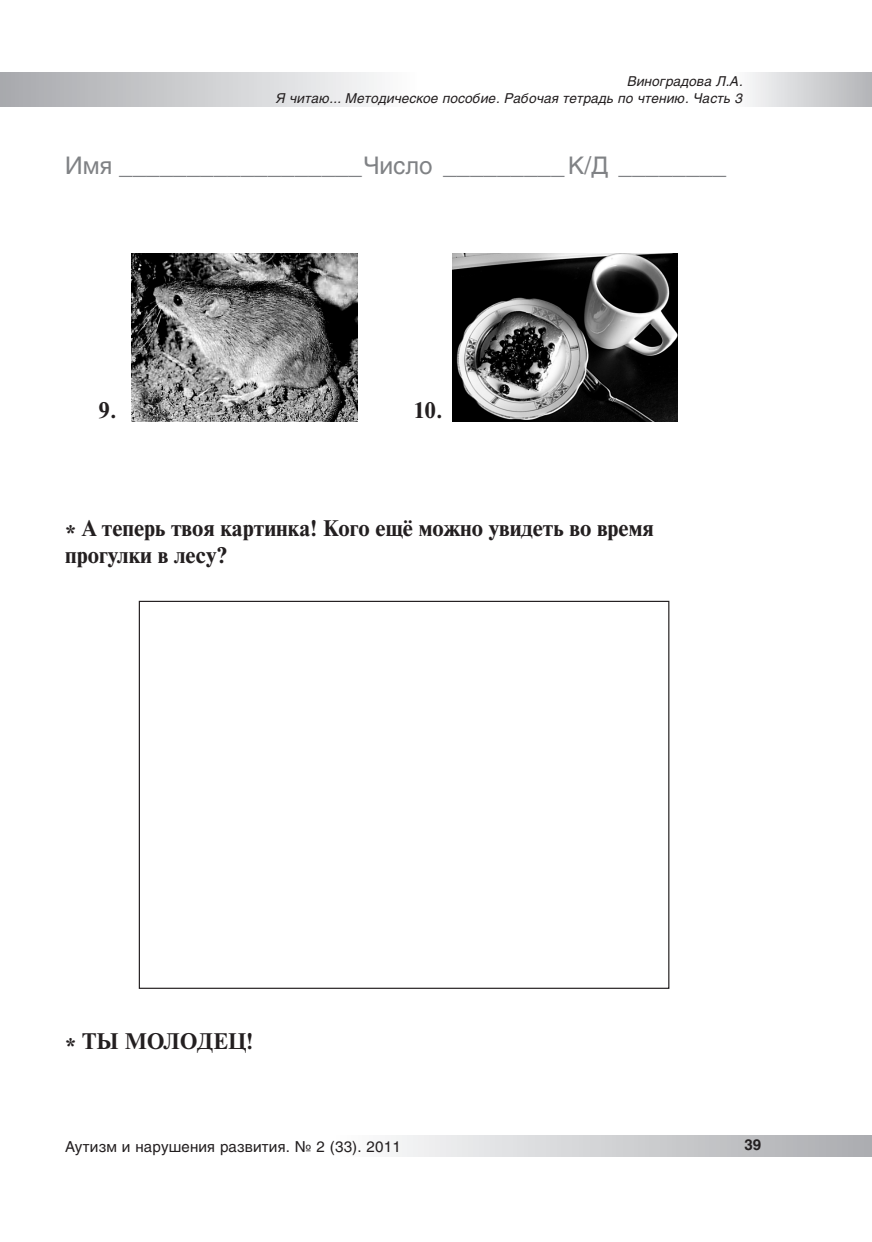
<style>
.page{position:relative;width:872px;height:1242px;background:#fff}
.page>*{position:absolute;margin:0;border:0;box-sizing:border-box;transform-origin:0 0}
.t1{font:24px "Helios";color:#808285}
.t2{font:700 22.5px/27px "Newton C";color:#231f20}
.t3{font:15px "Helios";letter-spacing:.01em;color:#231f20}
.t4{font:700 15px "Helios";color:#231f20}
.t5{font:italic 13.5px/16.2px "Helios";letter-spacing:.01em;color:#231f20;text-align:right}
</style>
<div class="page">
<div style="left:332px;top:1135px;width:540px;height:22px;background:linear-gradient(to right,#fdfdfe,#aaacaf)"></div>
<div style="left:0;top:72px;width:417px;height:34px;background:linear-gradient(to right,#a7a8ac,#fcfcfd)"></div>
<div style="left:731px;top:72px;width:141px;height:34px;background:linear-gradient(to right,#fdfdfe,#b2b4b7)"></div>
<img style="left:132px;top:254px;width:225px;height:168px">
<img style="left:452px;top:254px;width:226px;height:168px">
<p class="t5" style="left:276px;top:73px;width:468px">Виноградова Л.А.<br>Я читаю... Методическое пособие. Рабочая тетрадь по чтению. Часть 3</p>
<p class="t1" style="left:65px;top:151px;width:662px">Имя __________________Число _________К/Д ________</p>
<p class="t2" style="left:99px;top:396px;width:20px">9.</p>
<p class="t2" style="left:413px;top:397px;width:31px">10.</p>
<p class="t2" style="left:65px;top:515px;width:590px">* А теперь твоя картинка! Кого ещё можно увидеть во время прогулки в лесу?</p>
<p class="t2" style="left:65px;top:1027px;width:189px">* ТЫ МОЛОДЕЦ!</p>
<p class="t3" style="left:65px;top:1137px;width:337px">Аутизм и нарушения развития. № 2 (33). 2011</p>
<p class="t4" style="left:744px;top:1136px;width:18px">39</p>
</div>
